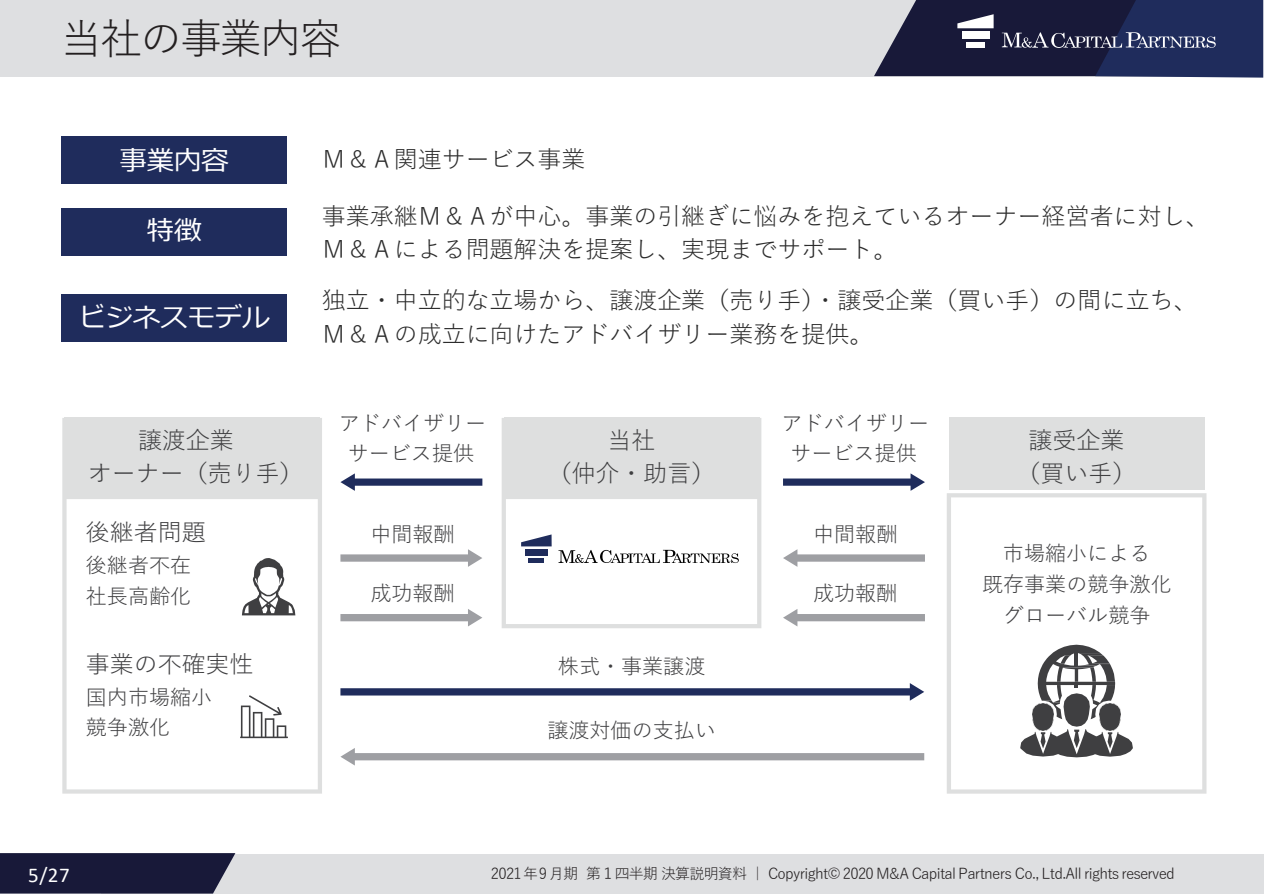
<style>
.page{position:relative;width:1264px;height:894px;background:#fff}
.page>*{position:absolute;margin:0;border:0;box-sizing:border-box;transform-origin:0 0}
.t1{font:42px "Yu Gothic";letter-spacing:-.05em;color:#231f20}
.t2{font:26.7px "Meiryo";color:#fff}
.t3{font:26.55px "Meiryo";color:#fff}
.t4{font:24px/33.2px "Yu Gothic";color:#2c2c2c}
.t5{font:24px "Yu Gothic";color:#3f3f41}
.t6{font:21px/30px "Yu Gothic";color:#3f3f41;text-align:center}
.t7{font:21px "Calibri";color:#fff}
.t8{font:15px "Yu Gothic";letter-spacing:-.05em;color:#231f20}
</style>
<div class="page">
<div style="left:0;top:0;width:1250px;height:76px;background:#dedfe1"></div>
<svg style="left:873px;top:0;width:389px;height:78px;background:#343a5c"></svg>
<svg style="left:62px;top:418px;width:260px;height:375px"></svg>
<svg style="left:947px;top:493px;width:259px;height:300px"></svg>
<div style="left:64px;top:418px;width:256px;height:72px;background:#dedfdf"></div>
<div style="left:948px;top:418px;width:255px;height:72px;background:#dedfdf"></div>
<svg style="left:501px;top:418px;width:260px;height:210px"></svg>
<div style="left:503px;top:418px;width:256px;height:72px;background:#dedfdf"></div>
<svg style="left:340px;top:473px;width:142px;height:17px"></svg>
<svg style="left:340px;top:549px;width:142px;height:17px"></svg>
<svg style="left:340px;top:609px;width:142px;height:17px"></svg>
<svg style="left:783px;top:473px;width:141px;height:17px"></svg>
<svg style="left:783px;top:549px;width:141px;height:17px"></svg>
<svg style="left:340px;top:683px;width:584px;height:17px"></svg>
<svg style="left:340px;top:748px;width:584px;height:17px"></svg>
<svg style="left:783px;top:609px;width:141px;height:17px"></svg>
<svg style="left:240px;top:695px;width:48px;height:43px"></svg>
<svg style="left:242px;top:558px;width:53px;height:57px"></svg>
<svg style="left:1020px;top:644px;width:112px;height:113px"></svg>
<div style="left:101px;top:854px;width:1162px;height:39px;background:#dedfe1"></div>
<svg style="left:0;top:853px;width:235px;height:40px;background:#212241"></svg>
<div style="left:62px;top:137px;width:225px;height:47px;background:#1f2c5c"></div>
<div style="left:62px;top:209px;width:225px;height:47px;background:#1f2c5c"></div>
<div style="left:62px;top:294px;width:225px;height:47px;background:#1f2c5c"></div>
<svg style="left:558px;top:549px;width:180px;height:14px"></svg>
<div style="left:525px;top:549px;width:22px;height:6px;background:#1f2c5c"></div>
<div style="left:528px;top:558px;width:16px;height:5px;background:#1f2c5c"></div>
<svg style="left:521px;top:534px;width:30px;height:12px"></svg>
<p class="t1" style="left:61px;top:0;width:282px">当社の事業内容</p>
<p class="t3" style="left:119px;top:142px;width:111px">事業内容</p>
<p class="t3" style="left:147px;top:212px;width:56px">特徴</p>
<p class="t2" style="left:78px;top:298px;width:193px">ビジネスモデル</p>
<p class="t5" style="left:138px;top:418px;width:97px">譲渡企業</p>
<p class="t5" style="left:88px;top:451px;width:217px">オーナー（売り手）</p>
<p class="t5" style="left:86px;top:510px;width:121px">後継者問題</p>
<p class="t6" style="left:86px;top:547px;width:107px;line-height:30.9px;text-align:left">後継者不在社長高齢化</p>
<p class="t5" style="left:86px;top:641px;width:169px">事業の不確実性</p>
<p class="t6" style="left:86px;top:679px;width:128px;text-align:left">国内市場縮小競争激化</p>
<p class="t4" style="left:322px;top:139px;width:265px">Ｍ＆Ａ関連サービス事業</p>
<p class="t4" style="left:322px;top:197px;width:889px">事業承継Ｍ＆Ａが中心。事業の引継ぎに悩みを抱えているオーナー経営者に対し、<br>Ｍ＆Ａによる問題解決を提案し、実現までサポート。</p>
<p class="t4" style="left:322px;top:281px;width:877px">独立・中立的な立場から、譲渡企業（売り手）・譲受企業（買い手）の間に立ち、<br>Ｍ＆Ａの成立に向けたアドバイザリー業務を提供。</p>
<p class="t6" style="left:339px;top:405px;width:149px">アドバイザリーサービス提供</p>
<p class="t5" style="left:607px;top:418px;width:49px">当社</p>
<p class="t5" style="left:547px;top:451px;width:169px">（仲介・助言）</p>
<p class="t6" style="left:781px;top:405px;width:149px">アドバイザリーサービス提供</p>
<p class="t5" style="left:1028px;top:418px;width:97px">譲受企業</p>
<p class="t5" style="left:1016px;top:451px;width:121px">（買い手）</p>
<p class="t6" style="left:370px;top:516px;width:86px">中間報酬</p>
<p class="t6" style="left:370px;top:575px;width:86px">成功報酬</p>
<p class="t6" style="left:813px;top:516px;width:86px">中間報酬</p>
<p class="t6" style="left:813px;top:575px;width:86px">成功報酬</p>
<p class="t6" style="left:981px;top:536px;width:191px">市場縮小による<br>既存事業の競争激化</p>
<p class="t6" style="left:1002px;top:597px;width:149px">グローバル競争</p>
<p class="t6" style="left:558px;top:648px;width:149px">株式・事業譲渡</p>
<p class="t6" style="left:547px;top:712px;width:170px">譲渡対価の支払い</p>
<p class="t7" style="left:28px;top:860px;width:43px">5/27</p>
<p class="t8" style="left:491px;top:859px;width:685px">2021年9 月期第１四半期決算説明資料｜ Copyright© 2020 M&amp;A Capital Partners Co., Ltd.All rights reserved</p>
</div>
